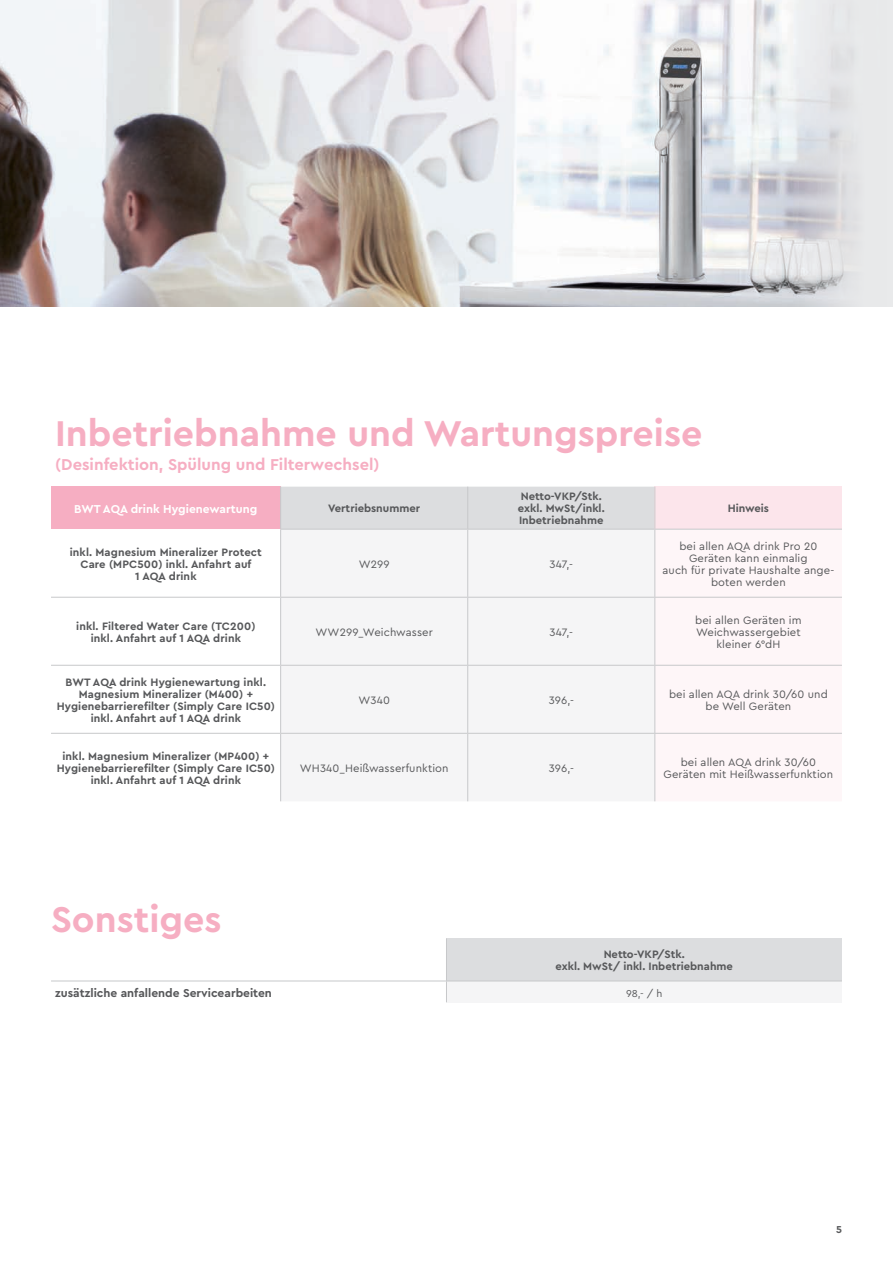
<style>
.page{position:relative;width:893px;height:1263px;background:#fff}
.page>*{position:absolute;margin:0;border:0;box-sizing:border-box;transform-origin:0 0}
.t1{font:700 37.5px "Cera PRO";color:#f6aec2}
.t2{font:700 16.5px "Cera PRO";color:#f6aec2}
.t3{font:700 12px "Cera PRO";color:#57585a}
.t4{font:700 12px "Cera PRO";color:#fff}
.t5{font:700 11.25px/12px "Cera PRO";letter-spacing:.01em;color:#57585a;text-align:center}
.t6{font:11.25px/12px "Cera PRO";letter-spacing:.01em;color:#57585a;text-align:center}
.t7{font:10.5px "Cera PRO";color:#57585a}
.t8{font:700 10.5px "Cera PRO";color:#57585a}
</style>
<div class="page">
<img style="left:0;top:0;width:886px;height:307px">
<div style="left:51px;top:487px;width:230px;height:42px;background:#f6aec2"></div>
<div style="left:281px;top:487px;width:373px;height:42px;background:#dcdddf"></div>
<div style="left:655px;top:487px;width:187px;height:42px;background:#fce5eb"></div>
<svg style="left:51px;top:596px;width:229px;height:137px"></svg>
<div style="left:281px;top:530px;width:373px;height:271px;background:#f5f5f6"></div>
<div style="left:655px;top:530px;width:187px;height:271px;background:#fef6f8"></div>
<hr style="left:51px;top:597px;width:230px;height:1px;background:#c7c8ca">
<hr style="left:51px;top:665px;width:230px;height:1px;background:#c7c8ca">
<hr style="left:51px;top:733px;width:230px;height:1px;background:#c7c8ca">
<hr style="left:280px;top:487px;width:1px;height:42px;background:#c7c8ca">
<hr style="left:467px;top:487px;width:1px;height:42px;background:#c7c8ca">
<hr style="left:654px;top:487px;width:1px;height:42px;background:#c7c8ca">
<hr style="left:280px;top:529px;width:188px;height:1px;background:#c7c8ca">
<hr style="left:280px;top:529px;width:1px;height:68px;background:#c7c8ca">
<hr style="left:468px;top:529px;width:187px;height:1px;background:#c7c8ca">
<hr style="left:467px;top:529px;width:1px;height:68px;background:#c7c8ca">
<hr style="left:655px;top:529px;width:187px;height:1px;background:#c7c8ca">
<hr style="left:654px;top:529px;width:1px;height:68px;background:#c7c8ca">
<hr style="left:281px;top:597px;width:187px;height:1px;background:#c7c8ca">
<hr style="left:280px;top:598px;width:1px;height:67px;background:#c7c8ca">
<hr style="left:468px;top:597px;width:187px;height:1px;background:#c7c8ca">
<hr style="left:467px;top:598px;width:1px;height:67px;background:#c7c8ca">
<hr style="left:655px;top:597px;width:187px;height:1px;background:#c7c8ca">
<hr style="left:654px;top:598px;width:1px;height:67px;background:#c7c8ca">
<hr style="left:281px;top:665px;width:187px;height:1px;background:#c7c8ca">
<hr style="left:280px;top:666px;width:1px;height:67px;background:#c7c8ca">
<hr style="left:468px;top:665px;width:187px;height:1px;background:#c7c8ca">
<hr style="left:467px;top:666px;width:1px;height:67px;background:#c7c8ca">
<hr style="left:655px;top:665px;width:187px;height:1px;background:#c7c8ca">
<hr style="left:654px;top:666px;width:1px;height:67px;background:#c7c8ca">
<hr style="left:281px;top:733px;width:187px;height:1px;background:#c7c8ca">
<hr style="left:280px;top:734px;width:1px;height:67px;background:#c7c8ca">
<hr style="left:468px;top:733px;width:187px;height:1px;background:#c7c8ca">
<hr style="left:467px;top:734px;width:1px;height:67px;background:#c7c8ca">
<hr style="left:655px;top:733px;width:187px;height:1px;background:#c7c8ca">
<hr style="left:654px;top:734px;width:1px;height:67px;background:#c7c8ca">
<div style="left:446px;top:938px;width:396px;height:43px;background:#dcdddf"></div>
<div style="left:446px;top:981px;width:396px;height:21px;background:#f5f5f6"></div>
<hr style="left:446px;top:938px;width:1px;height:43px;background:#c7c8ca">
<hr style="left:51px;top:981px;width:395px;height:1px;background:#c7c8ca">
<hr style="left:446px;top:981px;width:396px;height:1px;background:#c7c8ca">
<svg style="left:446px;top:982px;width:1px;height:20px"></svg>
<h1 class="t1" style="left:55px;top:408px;width:649px">Inbetriebnahme und Wartungspreise</h1>
<h2 class="t2" style="left:55px;top:453px;width:326px">(Desinfektion, Spülung und Filterwechsel)</h2>
<p class="t4" style="left:74px;top:501px;width:185px">BWT AQA drink Hygienewartung</p>
<p class="t5" style="left:328px;top:502px;width:94px">Vertriebsnummer</p>
<p class="t5" style="left:518px;top:490px;width:88px;text-align:left">Netto-VKP/Stk. exkl. MwSt/inkl.<br>Inbetriebnahme</p>
<p class="t5" style="left:728px;top:502px;width:43px">Hinweis</p>
<p class="t5" style="left:70px;top:545px;width:194px">inkl. Magnesium Mineralizer Protect<br>Care (MPC500) inkl. Anfahrt auf<br>1 AQA drink</p>
<p class="t6" style="left:359px;top:557px;width:33px">W299</p>
<p class="t6" style="left:550px;top:557px;width:25px">347,-</p>
<p class="t5" style="left:76px;top:619px;width:181px">inkl. Filtered Water Care (TC200) inkl. Anfahrt auf 1 AQA drink</p>
<p class="t6" style="left:316px;top:625px;width:119px">WW299_Weichwasser</p>
<p class="t6" style="left:550px;top:625px;width:25px">347,-</p>
<p class="t6" style="left:662px;top:539px;width:173px">bei allen AQA drink Pro 20<br>Geräten kann einmalig<br>auch für private Haushalte ange&shy;boten werden</p>
<p class="t6" style="left:695px;top:613px;width:108px">bei allen Geräten im<br>Weichwassergebiet kleiner 6°dH</p>
<p class="t5" style="left:57px;top:676px;width:220px">BWT AQA drink Hygienewartung inkl.<br>Magnesium Mineralizer (M400) + Hygienebarrierefilter (Simply Care IC50) inkl. Anfahrt auf 1 AQA drink</p>
<p class="t6" style="left:358px;top:694px;width:33px">W340</p>
<p class="t6" style="left:549px;top:694px;width:27px">396,-</p>
<p class="t6" style="left:669px;top:688px;width:160px">bei allen AQA drink 30/60 und be Well Geräten</p>
<p class="t5" style="left:57px;top:750px;width:220px">inkl. Magnesium Mineralizer (MP400) +<br>Hygienebarrierefilter (Simply Care IC50) inkl. Anfahrt auf 1 AQA drink</p>
<p class="t6" style="left:300px;top:762px;width:150px">WH340_Heißwasserfunktion</p>
<p class="t6" style="left:549px;top:762px;width:27px">396,-</p>
<p class="t6" style="left:664px;top:756px;width:171px">bei allen AQA drink 30/60<br>Geräten mit Heißwasserfunktion</p>
<h1 class="t1" style="left:51px;top:895px;width:172px">Sonstiges</h1>
<p class="t5" style="left:555px;top:948px;width:179px">Netto-VKP/Stk.<br>exkl. MwSt/ inkl. Inbetriebnahme</p>
<p class="t3" style="left:55px;top:985px;width:218px">zusätzliche anfallende Servicearbeiten</p>
<p class="t7" style="left:626px;top:986px;width:38px">98,- / h</p>
<p class="t8" style="left:836px;top:1223px;width:7px">5</p>
</div>
